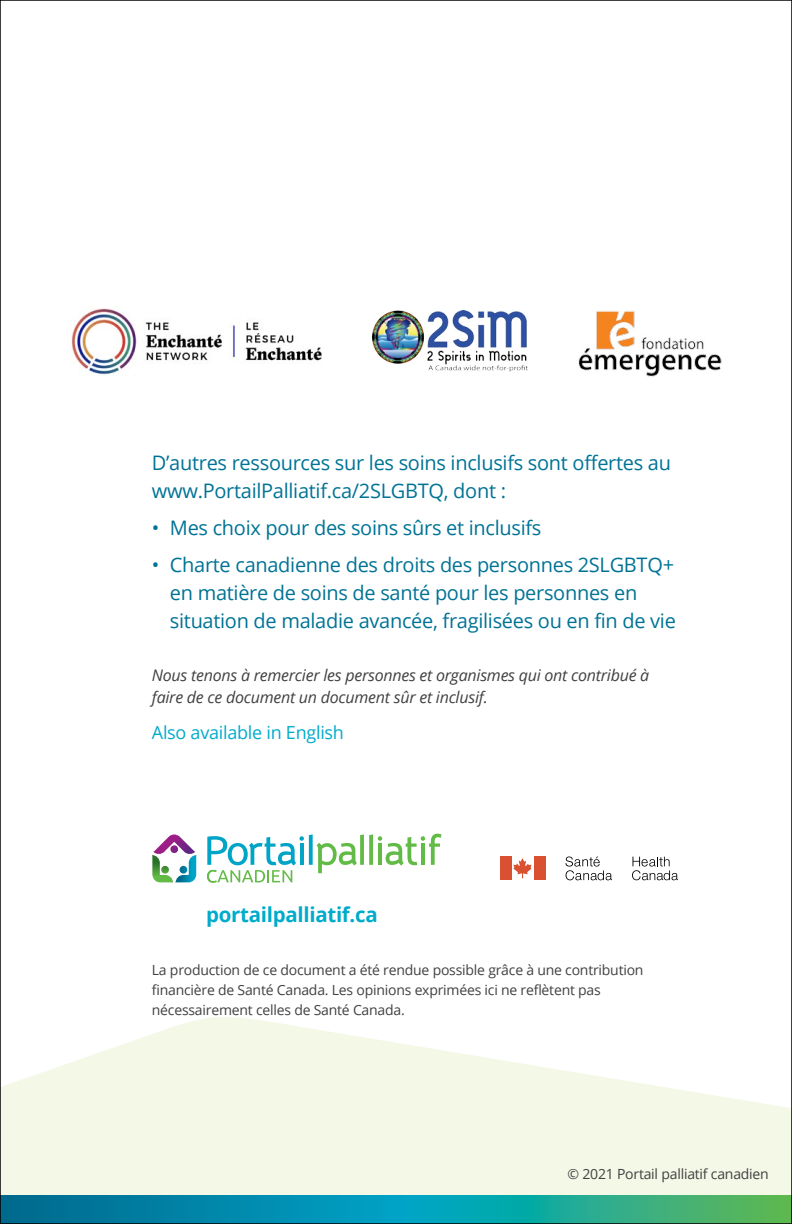
<style>
.page{position:relative;width:792px;height:1224px;background:#fff}
.page>*{position:absolute;margin:0;border:0;box-sizing:border-box;transform-origin:0 0}
.t1{font:700 20.4px "Open Sans";letter-spacing:-.015em;color:#00abcb}
.t2{font:20px/28px "Open Sans";letter-spacing:-.015em;color:#007395}
.t3{font:18px "Open Sans";letter-spacing:-.015em;color:#00abcb}
.t4{font:italic 16px/22px "Open Sans";letter-spacing:-.015em;color:#414042}
.t5{font:14px/20px "Open Sans";letter-spacing:-.015em;color:#414042}
</style>
<div class="page">
<svg style="left:2px;top:1017px;width:788px;height:178px;fill:#f4f8e7"></svg>
<svg style="left:2px;top:1195px;width:788px;height:27px;background:#13999b"></svg>
<img style="left:372px;top:311px;width:156px;height:60px">
<img style="left:71px;top:308px;width:251px;height:67px">
<svg style="left:152px;top:835px;width:45px;height:48px"></svg>
<svg style="left:207px;top:834px;width:235px;height:49px"></svg>
<div style="left:500px;top:857px;width:11px;height:23px;background:#da5132"></div>
<div style="left:534px;top:857px;width:12px;height:23px;background:#da5132"></div>
<svg style="left:513px;top:858px;width:19px;height:20px"></svg>
<svg style="left:632px;top:857px;width:46px;height:23px"></svg>
<svg style="left:565px;top:857px;width:47px;height:23px"></svg>
<img style="left:578px;top:311px;width:144px;height:66px">
<p class="t2" style="left:152px;top:449px;width:521px">D’autres ressources sur les soins inclusifs sont offertes au www.PortailPalliatif.ca/2SLGBTQ, dont :</p>
<p class="t2" style="left:152px;top:514px;width:391px">• Mes choix pour des soins sûrs et inclusifs</p>
<p class="t2" style="left:170px;top:551px;width:508px;text-indent:-18px">• Charte canadienne des droits des personnes 2SLGBTQ+ en matière de soins de santé pour les personnes en situation de maladie avancée, fragilisées ou en fin de vie</p>
<p class="t4" style="left:152px;top:663px;width:499px">Nous tenons à remercier les personnes et organismes qui ont contribué à faire de ce document un document sûr et inclusif.</p>
<p class="t3" style="left:152px;top:720px;width:194px">Also available in English</p>
<p class="t1" style="left:206px;top:900px;width:173px">portailpalliatif.ca</p>
<p class="t5" style="left:152px;top:959px;width:493px">La production de ce document a été rendue possible grâce à une contribution financière de Santé Canada. Les opinions exprimées ici ne reflètent pas nécessairement celles de Santé Canada.</p>
<p class="t5" style="left:568px;top:1163px;width:203px">© 2021 Portail palliatif canadien</p>
</div>
